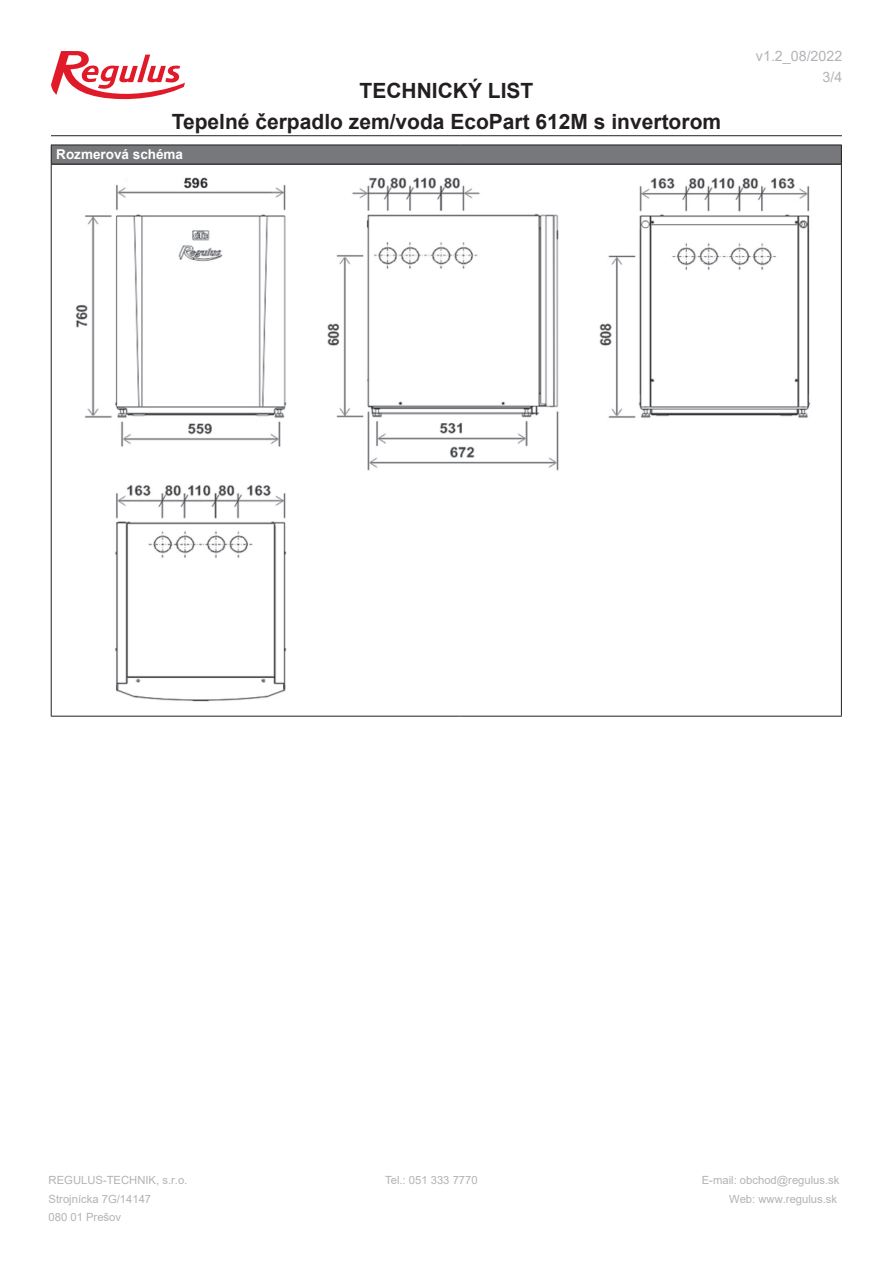
<style>
.page{position:relative;width:893px;height:1263px;background:#fff}
.page>*{position:absolute;margin:0;border:0;box-sizing:border-box;transform-origin:0 0}
.t1{font:700 21px/30.8px "Arial";color:#231f20;text-align:center}
.t2{font:14.25px/21px "Arial";color:#b2b3b7;text-align:right}
.t3{font:700 13.5px "Arial";color:#fff}
.t4{font:11.25px/18.8px "Arial";color:#b2b3b7}
</style>
<div class="page">
<svg style="left:51px;top:51px;width:134px;height:48px"></svg>
<hr style="left:51px;top:135px;width:791px;height:1px;background:#231f20">
<div style="left:51px;top:145px;width:790px;height:19px;background:#76787b"></div>
<hr style="left:51px;top:145px;width:408px;height:1px;background:#231f20">
<svg style="left:51px;top:145px;width:1px;height:19px"></svg>
<hr style="left:459px;top:145px;width:383px;height:1px;background:#231f20">
<svg style="left:841px;top:145px;width:1px;height:19px"></svg>
<hr style="left:51px;top:164px;width:408px;height:1px;background:#231f20">
<hr style="left:459px;top:164px;width:383px;height:1px;background:#231f20">
<hr style="left:51px;top:164px;width:1px;height:552px;background:#231f20">
<hr style="left:841px;top:164px;width:1px;height:552px;background:#231f20">
<hr style="left:51px;top:716px;width:408px;height:1px;background:#231f20">
<hr style="left:459px;top:716px;width:383px;height:1px;background:#231f20">
<img style="left:75px;top:177px;width:735px;height:525px">
<h1 class="t1" style="left:172px;top:76px;width:551px">TECHNICKÝ LIST<br>Tepelné čerpadlo zem/voda EcoPart 612M s invertorom</h1>
<p class="t3" style="left:56px;top:145px;width:128px">Rozmerová schéma</p>
<p class="t2" style="left:756px;top:46px;width:88px">v1.2_08/2022<br>3/4</p>
<p class="t4" style="left:49px;top:1170px;width:140px">REGULUS-TECHNIK, s.r.o.</p>
<p class="t4" style="left:702px;top:1170px;width:139px">E-mail: obchod@regulus.sk</p>
<p class="t4" style="left:49px;top:1189px;width:104px">Strojnícka 7G/14147<br>080 01 Prešov</p>
<p class="t4" style="left:385px;top:1170px;width:94px">Tel.: 051 333 7770</p>
<p class="t4" style="left:729px;top:1189px;width:110px">Web: www.regulus.sk</p>
</div>
